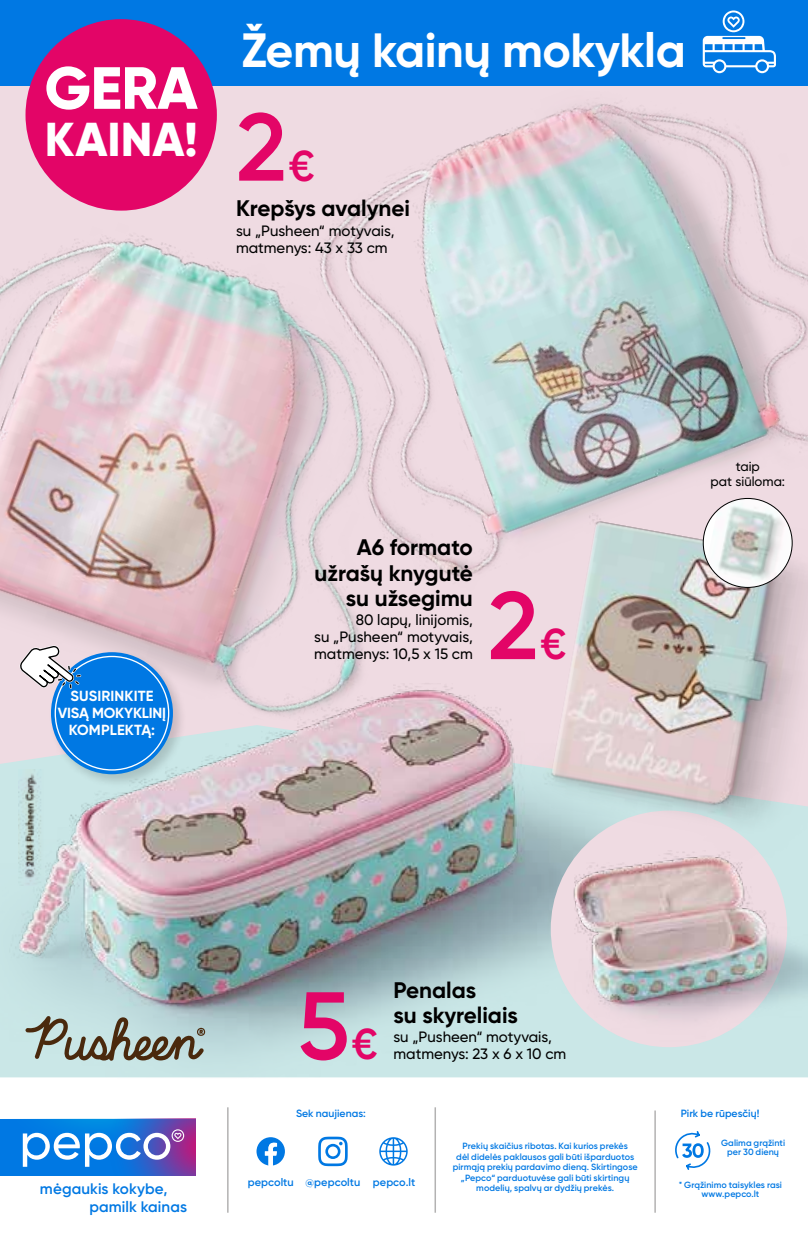
<style>
.page{position:relative;width:808px;height:1234px;background:#fff}
.page>*{position:absolute;margin:0;border:0;box-sizing:border-box;transform-origin:0 0}
.t1{font:600 95.7px "Gilroy";color:#e30567}
.t2{font:800 59.4px "Gilroy";color:#fff}
.t3{font:700 48px "Gilroy";letter-spacing:-.01em;color:#fff}
.t4{font:800 47.25px "Gilroy";color:#fff}
.t5{font:700 22.5px/25.2px "Gilroy";color:#000;text-align:right}
.t6{font:600 15.3px/18.3px "Gilroy";letter-spacing:.005em;color:#0078e3}
.t7{font:500 15px/16.8px "Gilroy";color:#000}
.t8{font:700 14.7px/17.2px "Gilroy";letter-spacing:.01em;color:#fff;text-align:center}
.t9{font:500 13.2px/15px "Gilroy";color:#000;text-align:center}
.t10{font:600 10.95px "Gilroy";letter-spacing:.005em;color:#0078e3}
.t11{font:600 10.5px "Gilroy";color:#0078e3}
.t12{font:600 9px/10.5px "Gilroy";letter-spacing:.005em;color:#0078e3;text-align:center}
.s1{font-size:43.2px}
</style>
<div class="page">
<img style="left:0;top:810px;width:505px;height:268px">
<div style="left:0;top:0;width:808px;height:85px;background:#0078e3"></div>
<img style="left:230px;top:10px;width:578px;height:435px">
<img style="left:0;top:136px;width:560px;height:674px">
<img style="left:490px;top:826px;width:318px;height:252px">
<img style="left:505px;top:445px;width:303px;height:430px">
<img style="left:707px;top:498px;width:85px;height:89px">
<img style="left:18px;top:769px;width:26px;height:116px">
<svg style="left:25px;top:1015px;width:180px;height:45px;background:#9fa9a2"></svg>
<hr style="left:434px;top:1106px;width:2px;height:106px;background:#b3b2b2">
<hr style="left:227px;top:1106px;width:2px;height:106px;background:#b3b2b2">
<svg style="left:675px;top:1131px;width:36px;height:39px"></svg>
<hr style="left:654px;top:1110px;width:2px;height:102px;background:#b3b2b2">
<svg style="left:256px;top:1137px;width:29px;height:28px"></svg>
<svg style="left:379px;top:1137px;width:29px;height:28px"></svg>
<svg style="left:318px;top:1136px;width:30px;height:29px"></svg>
<svg style="left:0;top:1118px;width:195px;height:56px;background:#4783d8"></svg>
<div style="left:49px;top:650px;width:138px;height:138px;background:#000;opacity:.16"></div>
<div style="left:51px;top:652px;width:122px;height:122px;background:#0078e3;border-radius:50%"></div>
<svg style="left:17px;top:644px;width:66px;height:46px"></svg>
<div style="left:26px;top:19px;width:191px;height:191px;background:#e30567;border-radius:50%"></div>
<h2 class="t2" style="left:45px;top:51px;width:155px">GERA</h2>
<h3 class="t4" style="left:45px;top:110px;width:154px">KAINA!</h3>
<h3 class="t3" style="left:241px;top:20px;width:446px">Žemų kainų mokykla</h3>
<h1 class="t1" style="left:236px;top:88px;width:80px">2<span class="s1">€</span></h1>
<h3 class="t5" style="left:236px;top:196px;width:176px">Krepšys avalynei</h3>
<h3 class="t7" style="left:236px;top:222px;width:160px">su „Pusheen“ motyvais, matmenys: 43 x 33 cm</h3>
<h3 class="t8" style="left:58px;top:686px;width:110px">SUSIRINKITE<br>VISĄ MOKYKLINĮ<br>KOMPLEKTĄ:</h3>
<h3 class="t5" style="left:314px;top:534px;width:160px">A6 formato užrašų knygutė su užsegimu</h3>
<h3 class="t7" style="left:314px;top:611px;width:160px;text-align:justify;text-indent:42px">80 lapų, linijomis, su „Pusheen“ motyvais, matmenys: 10,5 x 15 cm</h3>
<h1 class="t1" style="left:488px;top:566px;width:80px">2<span class="s1">€</span></h1>
<h3 class="t9" style="left:711px;top:458px;width:76px">taip<br>pat siūloma:</h3>
<h3 class="t6" style="left:89px;top:1178px;width:99px;text-indent:-50px">mėgaukis kokybe, pamilk kainas</h3>
<h1 class="t1" style="left:298px;top:966px;width:82px">5<span class="s1">€</span></h1>
<h3 class="t5" style="left:393px;top:976px;width:126px;text-align:left">Penalas<br>su skyreliais</h3>
<h3 class="t7" style="left:393px;top:1028px;width:174px">su „Pusheen“ motyvais, matmenys: 23 x 6 x 10 cm</h3>
<p class="t11" style="left:296px;top:1106px;width:71px">Sek naujienas:</p>
<p class="t11" style="left:681px;top:1106px;width:80px">Pirk be rūpesčių!</p>
<p class="t10" style="left:248px;top:1175px;width:169px">pepcoltu @pepcoltu pepco.lt</p>
<p class="t12" style="left:453px;top:1140px;width:186px">Prekių skaičius ribotas. Kai kurios prekės<br>dėl didelės paklausos gali būti išparduotos pirmąją prekių pardavimo dieną. Skirtingose „Pepco“ parduotuvėse gali būti skirtingų modelių, spalvų ar dydžių prekės.</p>
<p class="t12" style="left:721px;top:1137px;width:65px;line-height:9px">Galima grąžinti per 30 dienų</p>
<p class="t12" style="left:679px;top:1179px;width:105px;line-height:9px">* Grąžinimo taisykles rasi www.pepco.lt</p>
</div>
